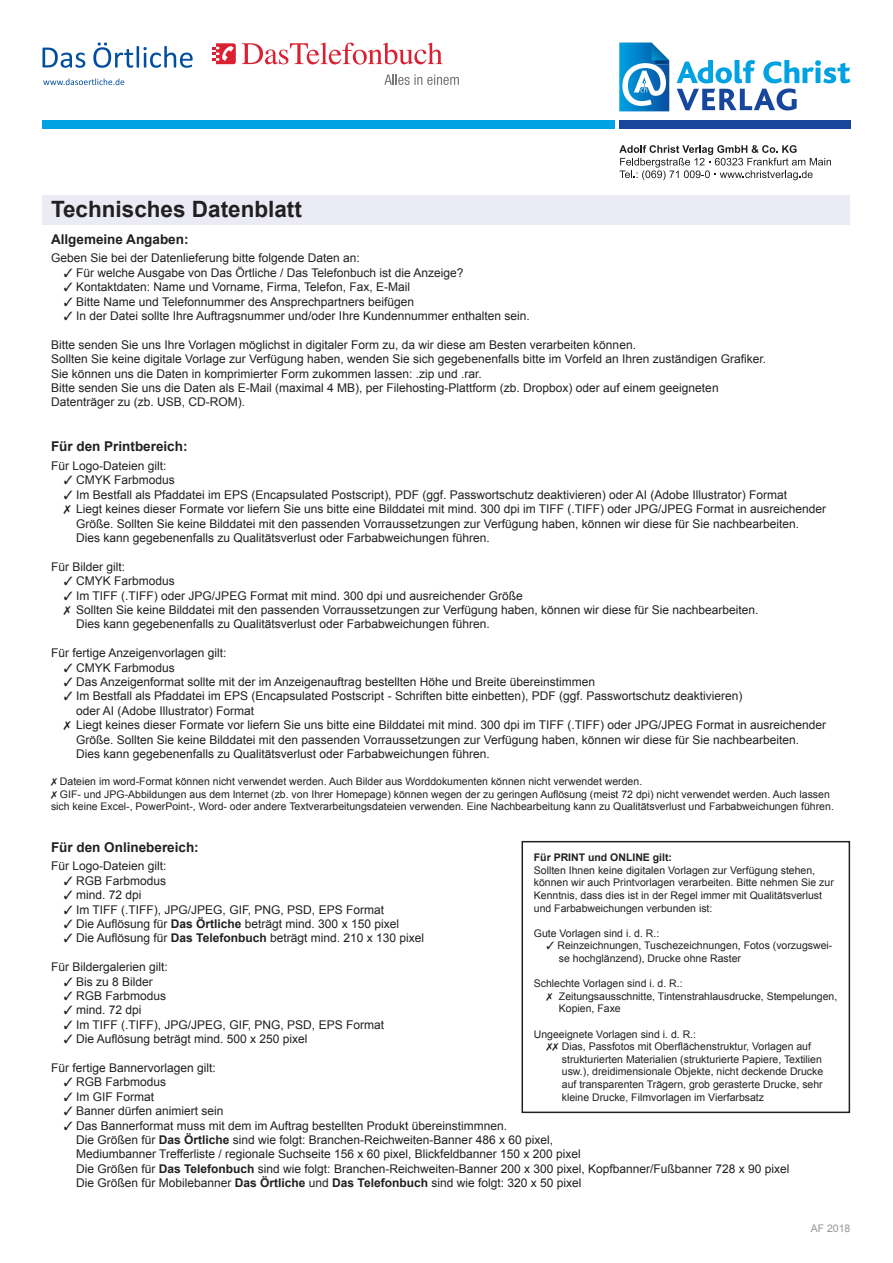
<style>
.page{position:relative;width:893px;height:1263px;background:#fff}
.page>*{position:absolute;margin:0;border:0;box-sizing:border-box;transform-origin:0 0}
.t1{font:700 22.5px "Arial";color:#231f20}
.t2{font:700 13.5px "Arial";color:#231f20}
.t3{font:12px/14.4px "Arial";color:#231f20}
.t4{font:10.5px/12.6px "Arial";color:#231f20}
.t5{font:700 10.5px "Arial";color:#231f20}
.t6{font:10.5px "Arial";color:#939598}
.s1{font-weight:700}
</style>
<div class="page">
<div style="left:521px;top:841px;width:329px;height:272px;background:#fff;border:2px solid #231f20"></div>
<div style="left:43px;top:196px;width:807px;height:29px;background:#eaebf5"></div>
<div style="left:43px;top:120px;width:572px;height:9px;background:#00a2e3"></div>
<div style="left:619px;top:120px;width:231px;height:9px;background:#18469d"></div>
<svg style="left:619px;top:145px;width:212px;height:35px"></svg>
<svg style="left:43px;top:43px;width:150px;height:25px"></svg>
<svg style="left:43px;top:79px;width:81px;height:6px"></svg>
<svg style="left:242px;top:43px;width:201px;height:22px"></svg>
<svg style="left:213px;top:43px;width:23px;height:21px"></svg>
<svg style="left:384px;top:74px;width:75px;height:11px"></svg>
<svg style="left:677px;top:60px;width:173px;height:50px"></svg>
<svg style="left:619px;top:43px;width:50px;height:68px"></svg>
<h1 class="t1" style="left:51px;top:194px;width:252px">Technisches Datenblatt</h1>
<p class="t2" style="left:51px;top:230px;width:139px">Allgemeine Angaben:</p>
<p class="t3" style="left:51px;top:251px;width:310px">Geben Sie bei der Datenlieferung bitte folgende Daten an:</p>
<p class="t3" style="left:64px;top:265px;width:401px">✓ Für welche Ausgabe von Das Örtliche / Das Telefonbuch ist die Anzeige?</p>
<p class="t3" style="left:64px;top:280px;width:348px">✓ Kontaktdaten: Name und Vorname, Firma, Telefon, Fax, E-Mail</p>
<p class="t3" style="left:64px;top:294px;width:352px">✓ Bitte Name und Telefonnummer des Ansprechpartners beifügen</p>
<p class="t3" style="left:64px;top:309px;width:467px">✓ In der Datei sollte Ihre Auftragsnummer und/oder Ihre Kundennummer enthalten sein.</p>
<p class="t3" style="left:51px;top:337px;width:717px">Bitte senden Sie uns Ihre Vorlagen möglichst in digitaler Form zu, da wir diese am Besten verarbeiten können.<br>Sollten Sie keine digitale Vorlage zur Verfügung haben, wenden Sie sich gegebenenfalls bitte im Vorfeld an Ihren zuständigen Grafiker.<br>Sie können uns die Daten in komprimierter Form zukommen lassen: .zip und .rar.<br>Bitte senden Sie uns die Daten als E-Mail (maximal 4 MB), per Filehosting-Plattform (zb. Dropbox) oder auf einem geeigneten Datenträger zu (zb. USB, CD-ROM).</p>
<p class="t2" style="left:51px;top:438px;width:138px">Für den Printbereich:</p>
<p class="t3" style="left:51px;top:459px;width:117px">Für Logo-Dateien gilt:</p>
<p class="t3" style="left:64px;top:473px;width:113px">✓ CMYK Farbmodus</p>
<p class="t3" style="left:64px;top:488px;width:725px">✓ Im Bestfall als Pfaddatei im EPS (Encapsulated Postscript), PDF (ggf. Passwortschutz deaktivieren) oder AI (Adobe Illustrator) Format</p>
<p class="t3" style="left:64px;top:502px;width:764px">✗ Liegt keines dieser Formate vor liefern Sie uns bitte eine Bilddatei mit mind. 300 dpi im TIFF (.TIFF) oder JPG/JPEG Format in ausreichender</p>
<p class="t3" style="left:76px;top:516px;width:725px">Größe. Sollten Sie keine Bilddatei mit den passenden Vorraussetzungen zur Verfügung haben, können wir diese für Sie nachbearbeiten.</p>
<p class="t3" style="left:76px;top:531px;width:415px">Dies kann gegebenenfalls zu Qualitätsverlust oder Farbabweichungen führen.</p>
<p class="t3" style="left:51px;top:560px;width:76px">Für Bilder gilt:</p>
<p class="t3" style="left:64px;top:574px;width:113px">✓ CMYK Farbmodus</p>
<p class="t3" style="left:64px;top:588px;width:460px">✓ Im TIFF (.TIFF) oder JPG/JPEG Format mit mind. 300 dpi und ausreichender Größe</p>
<p class="t3" style="left:64px;top:603px;width:696px">✗ Sollten Sie keine Bilddatei mit den passenden Vorraussetzungen zur Verfügung haben, können wir diese für Sie nachbearbeiten.</p>
<p class="t3" style="left:76px;top:617px;width:415px">Dies kann gegebenenfalls zu Qualitätsverlust oder Farbabweichungen führen.</p>
<p class="t3" style="left:51px;top:646px;width:177px">Für fertige Anzeigenvorlagen gilt:</p>
<p class="t3" style="left:64px;top:660px;width:113px">✓ CMYK Farbmodus</p>
<p class="t3" style="left:64px;top:675px;width:533px">✓ Das Anzeigenformat sollte mit der im Anzeigenauftrag bestellten Höhe und Breite übereinstimmen</p>
<p class="t3" style="left:64px;top:689px;width:680px">✓ Im Bestfall als Pfaddatei im EPS (Encapsulated Postscript - Schriften bitte einbetten), PDF (ggf. Passwortschutz deaktivieren)</p>
<p class="t3" style="left:76px;top:704px;width:180px">oder AI (Adobe Illustrator) Format</p>
<p class="t3" style="left:64px;top:718px;width:764px">✗ Liegt keines dieser Formate vor liefern Sie uns bitte eine Bilddatei mit mind. 300 dpi im TIFF (.TIFF) oder JPG/JPEG Format in ausreichender</p>
<p class="t3" style="left:76px;top:732px;width:725px">Größe. Sollten Sie keine Bilddatei mit den passenden Vorraussetzungen zur Verfügung haben, können wir diese für Sie nachbearbeiten.</p>
<p class="t3" style="left:76px;top:747px;width:415px">Dies kann gegebenenfalls zu Qualitätsverlust oder Farbabweichungen führen.</p>
<p class="t4" style="left:51px;top:775px;width:784px">✗ Dateien im word-Format können nicht verwendet werden. Auch Bilder aus Worddokumenten können nicht verwendet werden.<br>✗ GIF- und JPG-Abbildungen aus dem Internet (zb. von Ihrer Homepage) können wegen der zu geringen Auflösung (meist 72 dpi) nicht verwendet werden. Auch lassen sich keine Excel-, PowerPoint-, Word- oder andere Textverarbeitungsdateien verwenden. Eine Nachbearbeitung kann zu Qualitätsverlust und Farbabweichungen führen.</p>
<p class="t2" style="left:51px;top:838px;width:149px">Für den Onlinebereich:</p>
<p class="t3" style="left:51px;top:859px;width:117px">Für Logo-Dateien gilt:</p>
<p class="t3" style="left:64px;top:873px;width:104px">✓ RGB Farbmodus</p>
<p class="t3" style="left:64px;top:888px;width:79px">✓ mind. 72 dpi</p>
<p class="t3" style="left:64px;top:902px;width:322px">✓ Im TIFF (.TIFF), JPG/JPEG, GIF, PNG, PSD, EPS Format</p>
<p class="t3" style="left:64px;top:917px;width:337px">✓ Die Auflösung für <span class="s1">Das Örtliche</span> beträgt mind. 300 x 150 pixel</p>
<p class="t3" style="left:64px;top:931px;width:362px">✓ Die Auflösung für <span class="s1">Das Telefonbuch</span> beträgt mind. 210 x 130 pixel</p>
<p class="t3" style="left:51px;top:960px;width:118px">Für Bildergalerien gilt:</p>
<p class="t3" style="left:64px;top:974px;width:91px">✓ Bis zu 8 Bilder</p>
<p class="t3" style="left:64px;top:989px;width:104px">✓ RGB Farbmodus</p>
<p class="t3" style="left:64px;top:1003px;width:79px">✓ mind. 72 dpi</p>
<p class="t3" style="left:64px;top:1017px;width:322px">✓ Im TIFF (.TIFF), JPG/JPEG, GIF, PNG, PSD, EPS Format</p>
<p class="t3" style="left:64px;top:1032px;width:245px">✓ Die Auflösung beträgt mind. 500 x 250 pixel</p>
<p class="t3" style="left:51px;top:1061px;width:166px">Für fertige Bannervorlagen gilt:</p>
<p class="t3" style="left:64px;top:1075px;width:104px">✓ RGB Farbmodus</p>
<p class="t3" style="left:64px;top:1089px;width:92px">✓ Im GIF Format</p>
<p class="t3" style="left:64px;top:1104px;width:161px">✓ Banner dürfen animiert sein</p>
<p class="t3" style="left:76px;top:1118px;width:715px;text-indent:-12px">✓ Das Bannerformat muss mit dem im Auftrag bestellten Produkt übereinstimmnen.<br>Die Größen für <span class="s1">Das Örtliche</span> sind wie folgt: Branchen-Reichweiten-Banner 486 x 60 pixel,<br>Mediumbanner Trefferliste / regionale Suchseite 156 x 60 pixel, Blickfeldbanner 150 x 200 pixel<br>Die Größen für <span class="s1">Das Telefonbuch</span> sind wie folgt: Branchen-Reichweiten-Banner 200 x 300 pixel, Kopfbanner/Fußbanner 728 x 90 pixel Die Größen für Mobilebanner <span class="s1">Das Örtliche</span> und <span class="s1">Das Telefonbuch</span> sind wie folgt: 320 x 50 pixel</p>
<p class="t5" style="left:534px;top:850px;width:140px">Für PRINT und ONLINE gilt:</p>
<p class="t4" style="left:534px;top:864px;width:301px">Sollten Ihnen keine digitalen Vorlagen zur Verfügung stehen, können wir auch Printvorlagen verarbeiten. Bitte nehmen Sie zur Kenntnis, dass dies ist in der Regel immer mit Qualitätsverlust und Farbabweichungen verbunden ist:</p>
<p class="t4" style="left:534px;top:927px;width:127px">Gute Vorlagen sind i. d. R.:</p>
<p class="t4" style="left:559px;top:939px;width:275px;text-indent:-12px">✓ Reinzeichnungen, Tuschezeichnungen, Fotos (vorzugswei&shy;se hochglänzend), Drucke ohne Raster</p>
<p class="t4" style="left:534px;top:977px;width:150px">Schlechte Vorlagen sind i. d. R.:</p>
<p class="t4" style="left:547px;top:990px;width:292px">✗ Zeitungsausschnitte, Tintenstrahlausdrucke, Stempelungen,</p>
<p class="t4" style="left:559px;top:1002px;width:63px">Kopien, Faxe</p>
<p class="t4" style="left:534px;top:1028px;width:164px">Ungeeignete Vorlagen sind i. d. R.:</p>
<p class="t4" style="left:547px;top:1040px;width:266px">✗✗ Dias, Passfotos mit Oberflächenstruktur, Vorlagen auf</p>
<p class="t4" style="left:562px;top:1053px;width:262px">strukturierten Materialien (strukturierte Papiere, Textilien</p>
<p class="t4" style="left:562px;top:1065px;width:263px">usw.), dreidimensionale Objekte, nicht deckende Drucke</p>
<p class="t4" style="left:562px;top:1078px;width:262px">auf transparenten Trägern, grob gerasterte Drucke, sehr</p>
<p class="t4" style="left:562px;top:1091px;width:204px">kleine Drucke, Filmvorlagen im Vierfarbsatz</p>
<p class="t6" style="left:811px;top:1222px;width:41px">AF 2018</p>
</div>
